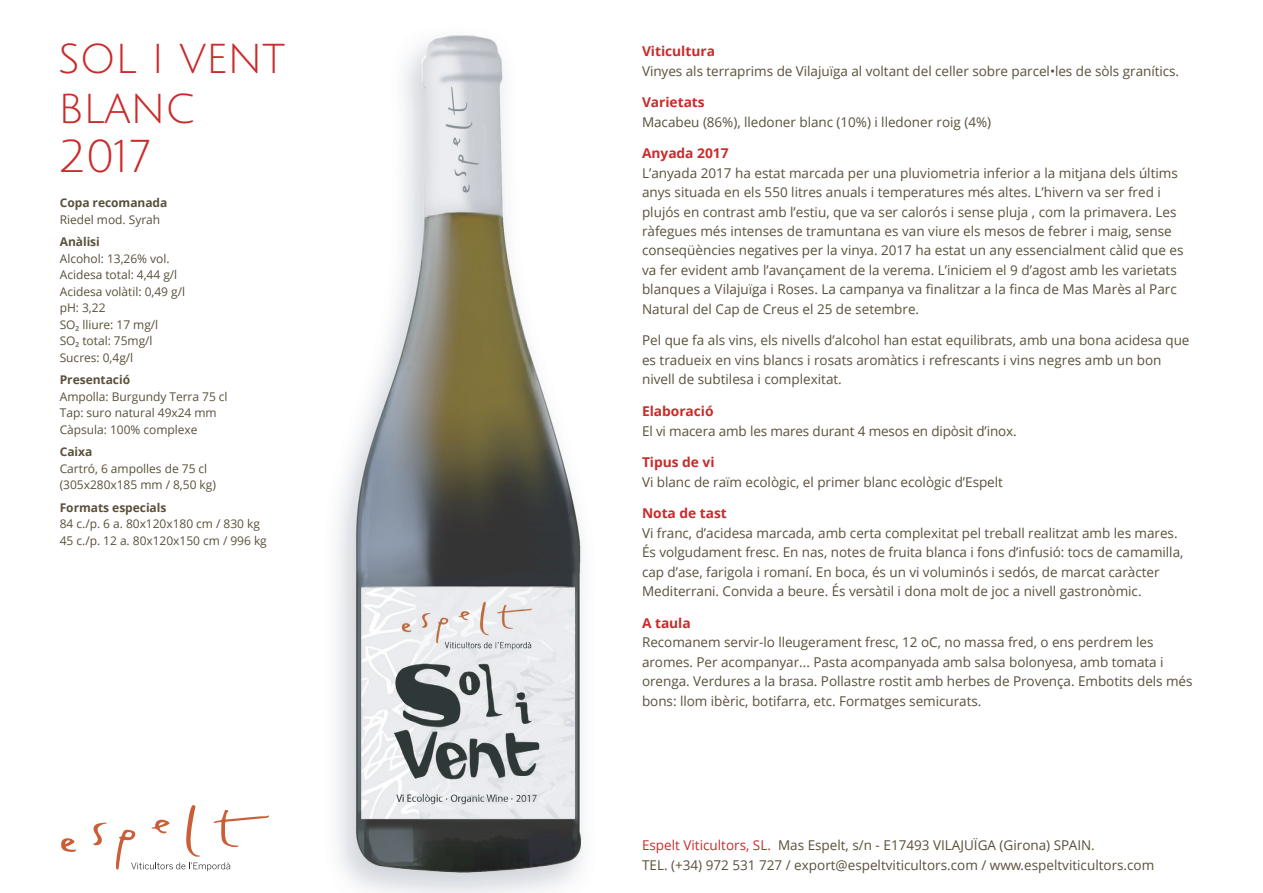
<style>
.page{position:relative;width:1263px;height:893px;background:#fff}
.page>*{position:absolute;margin:0;border:0;box-sizing:border-box;transform-origin:0 0}
.t1{font:45px/49.5px "Julius Sans One";letter-spacing:-.015em;color:#c92c2b}
.t2{font:13.5px/19.5px "Open Sans";color:#5a503b}
.t3{font:700 13.5px "Open Sans";letter-spacing:-.005em;color:#c92c2b}
.t4{font:12px/16.5px "Open Sans";letter-spacing:-.005em;color:#5a503b}
.t5{font:700 12px "Open Sans";letter-spacing:-.005em;color:#5a503b}
.s1{font-family:"Myriad Pro"}
.s2{color:#c92c2b}
</style>
<div class="page">
<img style="left:207px;top:35px;width:376px;height:858px">
<svg style="left:93px;top:822px;width:14px;height:23px"></svg>
<svg style="left:61px;top:838px;width:15px;height:14px"></svg>
<svg style="left:116px;top:805px;width:153px;height:66px"></svg>
<h1 class="t1" style="left:58px;top:34px;width:229px">SOL I VENT<br>BLANC<br>2017</h1>
<p class="t5" style="left:60px;top:195px;width:109px">Copa recomanada</p>
<p class="t4" style="left:60px;top:211px;width:102px">Riedel mod. Syrah</p>
<p class="t5" style="left:60px;top:234px;width:42px">Anàlisi</p>
<p class="t4" style="left:60px;top:250px;width:127px">Alcohol: 13,26% vol.<br>Acidesa total: 4,44 g/l<br>Acidesa volàtil: 0,49 g/l pH: 3,22<br>SO<span class="s1">2</span> lliure: 17 mg/l<br>SO<span class="s1">2</span> total: 75mg/l<br>Sucres: 0,4g/l</p>
<p class="t5" style="left:60px;top:372px;width:72px">Presentació</p>
<p class="t4" style="left:60px;top:388px;width:169px">Ampolla: Burgundy Terra 75 cl<br>Tap: suro natural 49x24 mm<br>Càpsula: 100% complexe</p>
<p class="t5" style="left:60px;top:444px;width:34px">Caixa</p>
<p class="t4" style="left:60px;top:460px;width:158px">Cartró, 6 ampolles de 75 cl (305x280x185 mm / 8,50 kg)</p>
<p class="t5" style="left:60px;top:499px;width:108px">Formats especials</p>
<p class="t4" style="left:60px;top:515px;width:209px">84 c./p. 6 a. 80x120x180 cm / 830 kg<br>45 c./p. 12 a. 80x120x150 cm / 996 kg</p>
<p class="t3" style="left:642px;top:42px;width:74px">Viticultura</p>
<p class="t2" style="left:642px;top:61px;width:539px">Vinyes als terraprims de Vilajuïga al voltant del celler sobre parcel•les de sòls granítics.</p>
<p class="t3" style="left:642px;top:93px;width:64px">Varietats</p>
<p class="t2" style="left:642px;top:112px;width:351px">Macabeu (86%), lledoner blanc (10%) i lledoner roig (4%)</p>
<p class="t3" style="left:642px;top:144px;width:88px">Anyada 2017</p>
<p class="t2" style="left:642px;top:163px;width:543px">L’anyada 2017 ha estat marcada per una pluviometria inferior a la mitjana dels últims anys situada en els 550 litres anuals i temperatures més altes. L’hivern va ser fred i plujós en contrast amb l’estiu, que va ser calorós i sense pluja , com la primavera. Les ràfegues més intenses de tramuntana es van viure els mesos de febrer i maig, sense conseqüències negatives per la vinya. 2017 ha estat un any essencialment càlid que es va fer evident amb l’avançament de la verema. L’iniciem el 9 d’agost amb les varietats blanques a Vilajuïga i Roses. La campanya va finalitzar a la finca de Mas Marès al Parc Natural del Cap de Creus el 25 de setembre.</p>
<p class="t2" style="left:642px;top:330px;width:549px">Pel que fa als vins, els nivells d’alcohol han estat equilibrats, amb una bona acidesa que es tradueix en vins blancs i rosats aromàtics i refrescants i vins negres amb un bon nivell de subtilesa i complexitat.</p>
<p class="t3" style="left:642px;top:402px;width:73px">Elaboració</p>
<p class="t2" style="left:642px;top:421px;width:376px">El vi macera amb les mares durant 4 mesos en dipòsit d’inox.</p>
<p class="t3" style="left:642px;top:453px;width:74px">Tipus de vi</p>
<p class="t2" style="left:642px;top:472px;width:362px">Vi blanc de raïm ecològic, el primer blanc ecològic d’Espelt</p>
<p class="t3" style="left:642px;top:504px;width:86px">Nota de tast</p>
<p class="t2" style="left:642px;top:523px;width:543px">Vi franc, d’acidesa marcada, amb certa complexitat pel treball realitzat amb les mares.<br>És volgudament fresc. En nas, notes de fruita blanca i fons d’infusió: tocs de camamilla, cap d’ase, farigola i romaní. En boca, és un vi voluminós i sedós, de marcat caràcter Mediterrani. Convida a beure. És versàtil i dona molt de joc a nivell gastronòmic.</p>
<p class="t3" style="left:642px;top:613px;width:50px">A taula</p>
<p class="t2" style="left:642px;top:632px;width:552px">Recomanem servir-lo lleugerament fresc, 12 oC, no massa fred, o ens perdrem les aromes. Per acompanyar... Pasta acompanyada amb salsa bolonyesa, amb tomata i orenga. Verdures a la brasa. Pollastre rostit amb herbes de Provença. Embotits dels més bons: llom ibèric, botifarra, etc. Formatges semicurats.</p>
<p class="t2" style="left:642px;top:835px;width:514px"><span class="s2">Espelt Viticultors, SL.</span> Mas Espelt, s/n - E17493 VILAJUÏGA (Girona) SPAIN.<br>TEL. (+34) 972 531 727 / export@espeltviticultors.com / www.espeltviticultors.com</p>
</div>
